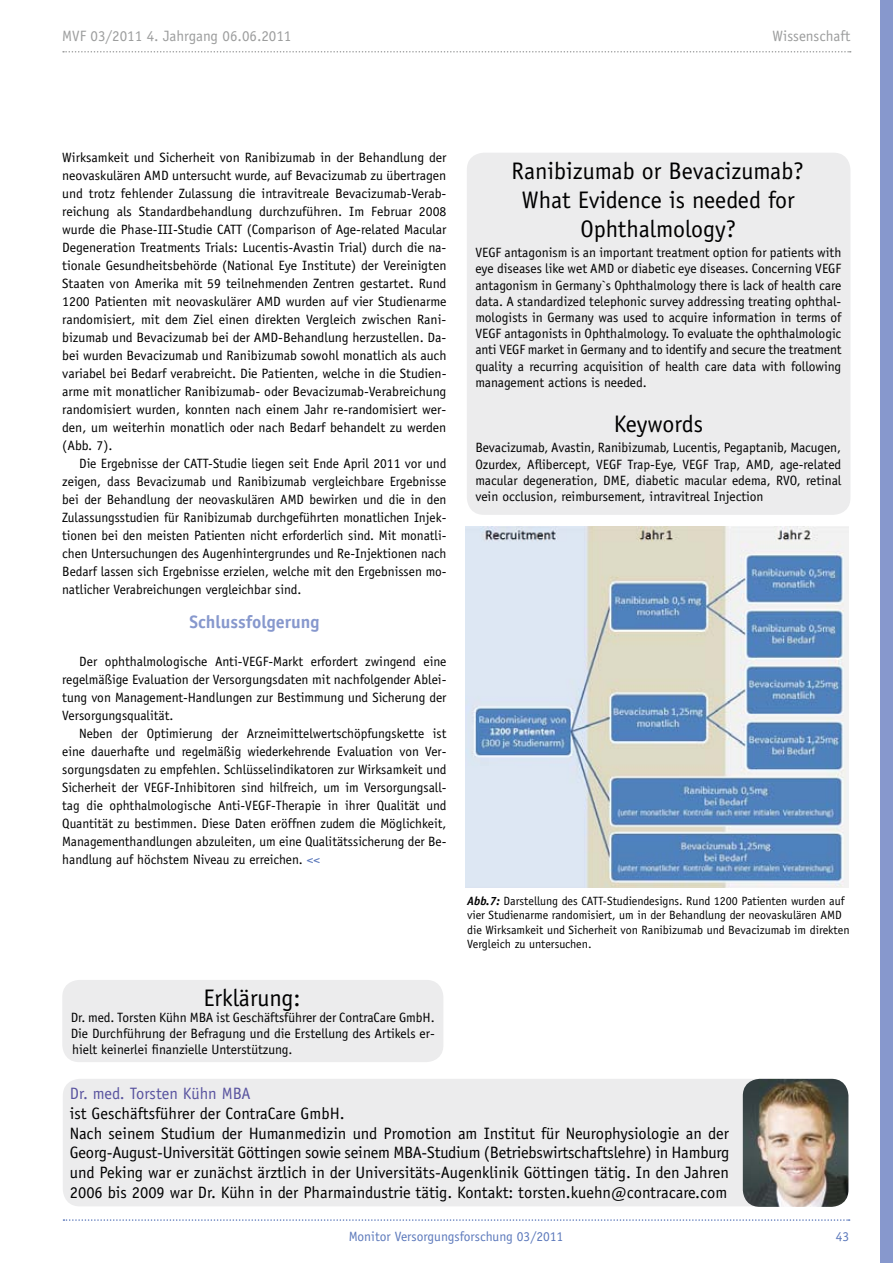
<style>
.page{position:relative;width:893px;height:1263px;background:#fff}
.page>*{position:absolute;margin:0;border:0;box-sizing:border-box;transform-origin:0 0}
.t1{font:24px/28.8px "Officina Sans";color:#000;text-align:center}
.t2{font:700 18px "Officina Sans";color:#8798cd}
.t3{font:16.5px/19.8px "Officina Sans";color:#000}
.t4{font:16.5px "Officina Sans";color:#59539f}
.t5{font:15px "Officina Sans";color:#9c9d9d}
.t6{font:13.5px/18px "Officina Sans";color:#000;text-align:justify}
.t7{font:13.5px "Officina Sans";color:#5c79bb}
.t8{font:12px/14.4px "Officina Sans";color:#000}
.s1{color:#5c79bb}
.s2{font-weight:700;font-style:italic}
</style>
<div class="page">
<svg style="left:63px;top:51px;width:788px;height:2px"></svg>
<svg style="left:63px;top:1219px;width:787px;height:2px"></svg>
<div style="left:880px;top:0;width:13px;height:1263px;background:#8798cd"></div>
<div style="left:63px;top:1079px;width:785px;height:127px;background:#ececed;border-radius:17px"></div>
<div style="left:467px;top:153px;width:383px;height:362px;background:#ececed;border-radius:17px"></div>
<div style="left:62px;top:980px;width:381px;height:82px;background:#ececed;border-radius:17px"></div>
<img style="left:466px;top:527px;width:382px;height:361px">
<img style="left:743px;top:1079px;width:105px;height:128px">
<p class="t5" style="left:62px;top:27px;width:231px">MVF 03/2011 4. Jahrgang 06.06.2011</p>
<p class="t5" style="left:773px;top:27px;width:79px">Wissenschaft</p>
<p class="t6" style="left:62px;top:148px;width:386px">Wirksamkeit und Sicherheit von Ranibizumab in der Behandlung der neovaskulären AMD untersucht wurde, auf Bevacizumab zu übertragen und trotz fehlender Zulassung die intravitreale Bevacizumab-Verab&shy;reichung als Standardbehandlung durchzuführen. Im Februar 2008 wurde die Phase-III-Studie CATT (Comparison of Age-related Macular Degeneration Treatments Trials: Lucentis-Avastin Trial) durch die na&shy;tionale Gesundheitsbehörde (National Eye Institute) der Vereinigten Staaten von Amerika mit 59 teilnehmenden Zentren gestartet. Rund 1200 Patienten mit neovaskulärer AMD wurden auf vier Studienarme randomisiert, mit dem Ziel einen direkten Vergleich zwischen Rani&shy;bizumab und Bevacizumab bei der AMD-Behandlung herzustellen. Da&shy;bei wurden Bevacizumab und Ranibizumab sowohl monatlich als auch variabel bei Bedarf verabreicht. Die Patienten, welche in die Studien&shy;arme mit monatlicher Ranibizumab- oder Bevacizumab-Verabreichung randomisiert wurden, konnten nach einem Jahr re-randomisiert wer&shy;den, um weiterhin monatlich oder nach Bedarf behandelt zu werden (Abb. 7).</p>
<p class="t6" style="left:62px;top:454px;width:386px;text-indent:17px">Die Ergebnisse der CATT-Studie liegen seit Ende April 2011 vor und zeigen, dass Bevacizumab und Ranibizumab vergleichbare Ergebnisse bei der Behandlung der neovaskulären AMD bewirken und die in den Zulassungsstudien für Ranibizumab durchgeführten monatlichen Injek&shy;tionen bei den meisten Patienten nicht erforderlich sind. Mit monatli&shy;chen Untersuchungen des Augenhintergrundes und Re-Injektionen nach Bedarf lassen sich Ergebnisse erzielen, welche mit den Ergebnissen mo&shy;natlicher Verabreichungen vergleichbar sind.</p>
<h2 class="t2" style="left:189px;top:611px;width:131px">Schlussfolgerung</h2>
<p class="t6" style="left:62px;top:652px;width:386px;text-indent:17px">Der ophthalmologische Anti-VEGF-Markt erfordert zwingend eine regelmäßige Evaluation der Versorgungsdaten mit nachfolgender Ablei&shy;tung von Management-Handlungen zur Bestimmung und Sicherung der Versorgungsqualität.</p>
<p class="t6" style="left:62px;top:724px;width:386px;text-indent:17px">Neben der Optimierung der Arzneimittelwertschöpfungskette ist eine dauerhafte und regelmäßig wiederkehrende Evaluation von Ver&shy;sorgungsdaten zu empfehlen. Schlüsselindikatoren zur Wirksamkeit und Sicherheit der VEGF-Inhibitoren sind hilfreich, um im Versorgungsall&shy;tag die ophthalmologische Anti-VEGF-Therapie in ihrer Qualität und Quantität zu bestimmen. Diese Daten eröffnen zudem die Möglichkeit, Managementhandlungen abzuleiten, um eine Qualitätssicherung der Be&shy;handlung auf höchstem Niveau zu erreichen. <span class="s1">&lt;&lt;</span></p>
<h1 class="t1" style="left:203px;top:983px;width:99px">Erklärung:</h1>
<p class="t6" style="left:71px;top:1009px;width:366px;line-height:16.2px">Dr. med. Torsten Kühn MBA ist Geschäftsführer der ContraCare GmbH.<br>Die Durchführung der Befragung und die Erstellung des Artikels er&shy;hielt keinerlei finanzielle Unterstützung.</p>
<h1 class="t1" style="left:512px;top:157px;width:294px">Ranibizumab or Bevacizumab?<br>What Evidence is needed for<br>Ophthalmology?</h1>
<p class="t6" style="left:475px;top:245px;width:368px;line-height:16.2px">VEGF antagonism is an important treatment option for patients with eye diseases like wet AMD or diabetic eye diseases. Concerning VEGF antagonism in Germany`s Ophthalmology there is lack of health care data. A standardized telephonic survey addressing treating ophthal&shy;mologists in Germany was used to acquire information in terms of VEGF antagonists in Ophthalmology. To evaluate the ophthalmologic anti VEGF market in Germany and to identify and secure the treatment quality a recurring acquisition of health care data with following management actions is needed.</p>
<h1 class="t1" style="left:614px;top:409px;width:91px">Keywords</h1>
<p class="t6" style="left:475px;top:440px;width:368px;line-height:16.2px">Bevacizumab, Avastin, Ranibizumab, Lucentis, Pegaptanib, Macugen, Ozurdex, Aflibercept, VEGF Trap-Eye, VEGF Trap, AMD, age-related macular degeneration, DME, diabetic macular edema, RVO, retinal vein occlusion, reimbursement, intravitreal Injection</p>
<p class="t8" style="left:467px;top:893px;width:384px"><span class="s2">Abb.7:</span> Darstellung des CATT-Studiendesigns. Rund 1200 Patienten wurden auf vier Studienarme randomisiert, um in der Behandlung der neovaskulären AMD die Wirksamkeit und Sicherheit von Ranibizumab und Bevacizumab im direkten Vergleich zu untersuchen.</p>
<p class="t4" style="left:70px;top:1084px;width:182px">Dr. med. Torsten Kühn MBA</p>
<p class="t3" style="left:70px;top:1103px;width:661px">ist Geschäftsführer der ContraCare GmbH.<br>Nach seinem Studium der Humanmedizin und Promotion am Institut für Neurophysiologie an der Georg-August-Universität Göttingen sowie seinem MBA-Studium (Betriebswirtschaftslehre) in Hamburg und Peking war er zunächst ärztlich in der Universitäts-Augenklinik Göttingen tätig. In den Jahren 2006 bis 2009 war Dr. Kühn in der Pharmaindustrie tätig. Kontakt: torsten.kuehn@contracare.com</p>
<p class="t7" style="left:349px;top:1228px;width:216px">Monitor Versorgungsforschung 03/2011</p>
<p class="t7" style="left:836px;top:1228px;width:15px">43</p>
</div>
